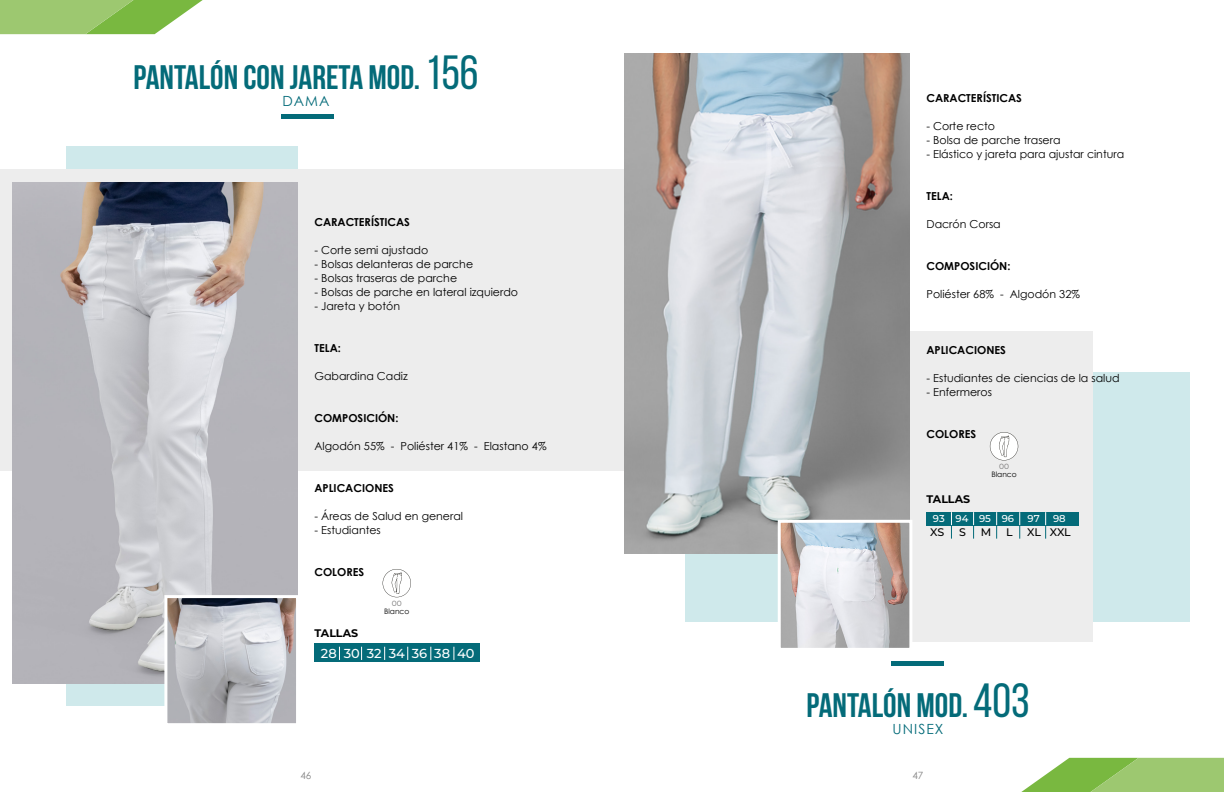
<style>
.page{position:relative;width:1224px;height:792px;background:#fff}
.page>*{position:absolute;margin:0;border:0;box-sizing:border-box;transform-origin:0 0}
.t1{font:700 34px "Bebas Neue";color:#046b79}
.t2{font:14px "Century Gothic";letter-spacing:.075em;color:#046b79}
.t3{font:500 13px "Montserrat";color:#fff}
.t4{font:11px "Century Gothic";color:#000}
.t5{font:700 11px "Century Gothic";color:#000}
.t6{font:700 11px "Montserrat";color:#000}
.t7{font:500 11px "Montserrat";letter-spacing:-.02em;color:#000}
.t8{font:500 10px "Montserrat";color:#fff}
.t9{font:10px "Century Gothic";color:#878787}
.t10{font:7.5px "Century Gothic";color:#000}
.t11{font:7.5px "Montserrat";color:#706f6f}
.s1{font-weight:400;font-size:48px}
</style>
<div class="page">
<div style="left:66px;top:146px;width:231px;height:560px;background:#cfe9eb"></div>
<div style="left:315px;top:644px;width:165px;height:18px;background:#046b79"></div>
<div style="left:0;top:170px;width:909px;height:301px;background:#ededed"></div>
<img style="left:12px;top:183px;width:285px;height:500px">
<hr style="left:281px;top:115px;width:53px;height:4px;background:#046b79">
<svg style="left:339px;top:647px;width:1px;height:13px"></svg>
<svg style="left:361px;top:647px;width:1px;height:13px"></svg>
<svg style="left:384px;top:647px;width:1px;height:13px"></svg>
<svg style="left:407px;top:647px;width:1px;height:13px"></svg>
<svg style="left:430px;top:647px;width:1px;height:13px"></svg>
<svg style="left:453px;top:647px;width:1px;height:13px"></svg>
<svg style="left:0;top:0;width:203px;height:34px;background:#9cc970"></svg>
<svg style="left:383px;top:569px;width:28px;height:28px"></svg>
<div style="left:686px;top:372px;width:504px;height:250px;background:#cfe9eb"></div>
<div style="left:778px;top:332px;width:314px;height:310px;background:#ededed"></div>
<img style="left:624px;top:53px;width:285px;height:501px">
<hr style="left:892px;top:662px;width:52px;height:4px;background:#046b79">
<svg style="left:1021px;top:758px;width:203px;height:34px;background:#9cc970"></svg>
<div style="left:927px;top:512px;width:152px;height:13px;background:#046b79"></div>
<svg style="left:951px;top:512px;width:1px;height:27px"></svg>
<svg style="left:973px;top:512px;width:1px;height:27px"></svg>
<svg style="left:996px;top:512px;width:1px;height:27px"></svg>
<svg style="left:1019px;top:512px;width:1px;height:27px"></svg>
<svg style="left:1045px;top:512px;width:1px;height:27px"></svg>
<svg style="left:990px;top:432px;width:28px;height:28px"></svg>
<img style="left:168px;top:599px;width:127px;height:123px">
<div style="left:164px;top:595px;width:135px;height:131px;border:3px solid #fff"></div>
<img style="left:782px;top:524px;width:126px;height:123px">
<div style="left:778px;top:520px;width:134px;height:131px;border:3px solid #fff"></div>
<h1 class="t1" style="left:133px;top:59px;width:347px">PANTALÓN CON JARETA MOD.<span class="s1">156</span></h1>
<p class="t2" style="left:282px;top:91px;width:49px">DAMA</p>
<p class="t5" style="left:315px;top:213px;width:97px">CARACTERÍSTICAS</p>
<p class="t4" style="left:315px;top:242px;width:115px">- Corte semi ajustado</p>
<p class="t4" style="left:315px;top:256px;width:160px">- Bolsas delanteras de parche</p>
<p class="t4" style="left:315px;top:270px;width:144px">- Bolsas traseras de parche</p>
<p class="t4" style="left:315px;top:284px;width:205px">- Bolsas de parche en lateral izquierdo</p>
<p class="t4" style="left:315px;top:298px;width:87px">- Jareta y botón</p>
<p class="t5" style="left:315px;top:339px;width:28px">TELA:</p>
<p class="t4" style="left:315px;top:368px;width:95px">Gabardina Cadiz</p>
<p class="t5" style="left:315px;top:409px;width:86px">COMPOSICIÓN:</p>
<p class="t4" style="left:315px;top:438px;width:234px">Algodón 55% - Poliéster 41% - Elastano 4%</p>
<p class="t5" style="left:315px;top:479px;width:81px">APLICACIONES</p>
<p class="t4" style="left:315px;top:508px;width:150px">- Áreas de Salud en general</p>
<p class="t4" style="left:315px;top:522px;width:68px">- Estudiantes</p>
<p class="t5" style="left:315px;top:563px;width:51px">COLORES</p>
<p class="t11" style="left:392px;top:598px;width:11px">00</p>
<p class="t10" style="left:384px;top:606px;width:27px">Blanco</p>
<p class="t6" style="left:315px;top:625px;width:45px">TALLAS</p>
<p class="t3" style="left:321px;top:644px;width:155px">28 30 32 34 36 38 40</p>
<p class="t5" style="left:927px;top:89px;width:97px">CARACTERÍSTICAS</p>
<p class="t4" style="left:927px;top:118px;width:70px">- Corte recto</p>
<p class="t4" style="left:927px;top:132px;width:136px">- Bolsa de parche trasera</p>
<p class="t4" style="left:927px;top:146px;width:199px">- Elástico y jareta para ajustar cintura</p>
<p class="t5" style="left:927px;top:187px;width:28px">TELA:</p>
<p class="t4" style="left:927px;top:216px;width:76px">Dacrón Corsa</p>
<p class="t5" style="left:927px;top:257px;width:86px">COMPOSICIÓN:</p>
<p class="t4" style="left:927px;top:286px;width:155px">Poliéster 68% - Algodón 32%</p>
<p class="t5" style="left:927px;top:341px;width:81px">APLICACIONES</p>
<p class="t4" style="left:927px;top:370px;width:195px">- Estudiantes de ciencias de la salud</p>
<p class="t4" style="left:927px;top:384px;width:67px">- Enfermeros</p>
<p class="t5" style="left:927px;top:425px;width:51px">COLORES</p>
<p class="t11" style="left:999px;top:461px;width:11px">00</p>
<p class="t10" style="left:991px;top:469px;width:27px">Blanco</p>
<p class="t6" style="left:927px;top:491px;width:45px">TALLAS</p>
<p class="t8" style="left:933px;top:511px;width:83px">93 94 95 96</p>
<p class="t8" style="left:1028px;top:511px;width:14px">97</p>
<p class="t8" style="left:1053px;top:511px;width:14px">98</p>
<p class="t7" style="left:930px;top:524px;width:16px">XS</p>
<p class="t7" style="left:959px;top:524px;width:8px">S</p>
<p class="t7" style="left:981px;top:524px;width:12px">M</p>
<p class="t7" style="left:1006px;top:524px;width:8px">L</p>
<p class="t7" style="left:1027px;top:524px;width:45px">XL XXL</p>
<h1 class="t1" style="left:806px;top:687px;width:225px">PANTALÓN MOD. <span class="s1">403</span></h1>
<p class="t2" style="left:893px;top:719px;width:52px">UNISEX</p>
<p class="t9" style="left:300px;top:768px;width:13px">46</p>
<p class="t9" style="left:912px;top:768px;width:13px">47</p>
</div>
